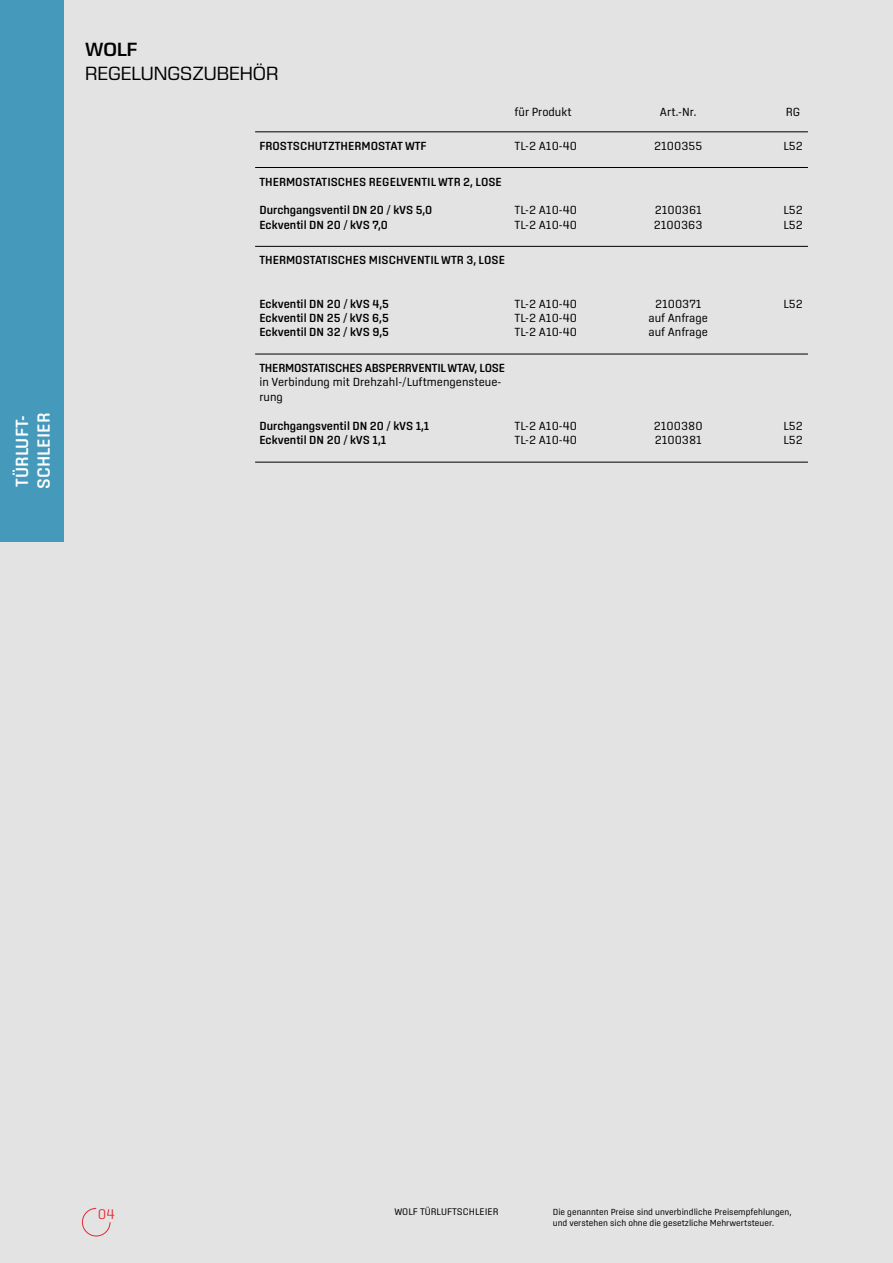
<style>
.page{position:relative;width:893px;height:1263px;background:#e3e3e3}
.page>*{position:absolute;margin:0;border:0;box-sizing:border-box;transform-origin:0 0}
.t1{font:19.5px "Eurostile Next LT Pro";color:#000}
.t2{font:600 19.5px "Eurostile Next LT Pro";color:#000}
.t3{font:500 18px/21.6px "Center";color:#fff}
.t4{font:300 14.25px "Center";color:#e62730}
.t5{font:500 12px "Center";color:#000}
.t6{font:12px/14.4px "Center";color:#000}
.t7{font:500 12px "Center";letter-spacing:-.02em;color:#000}
.t8{font:9.75px "Center";color:#000}
.t9{font:9px/10.8px "Center";color:#000}
</style>
<div class="page">
<div style="left:0;top:0;width:64px;height:541px;background:#4599ba"></div>
<hr style="left:255px;top:132px;width:553px;height:1px;background:#000">
<hr style="left:255px;top:167px;width:553px;height:1px;background:#000">
<hr style="left:255px;top:246px;width:553px;height:1px;background:#000">
<hr style="left:255px;top:354px;width:553px;height:1px;background:#000">
<hr style="left:255px;top:462px;width:553px;height:1px;background:#000">
<svg style="left:82px;top:1208px;width:29px;height:29px"></svg>
<h2 class="t3" style="left:11px;top:489px;width:78px;rotate:-90deg">TÜRLUFT-<br>SCHLEIER</h2>
<h1 class="t2" style="left:85px;top:39px;width:54px">WOLF</h1>
<h1 class="t1" style="left:85px;top:62px;width:195px">REGELUNGSZUBEHÖR</h1>
<p class="t6" style="left:514px;top:104px;width:59px">für Produkt</p>
<p class="t6" style="left:660px;top:104px;width:38px">Art.-Nr.</p>
<p class="t6" style="left:786px;top:104px;width:16px">RG</p>
<p class="t5" style="left:259px;top:139px;width:169px">FROSTSCHUTZTHERMOSTAT WTF</p>
<p class="t6" style="left:515px;top:138px;width:64px">TL-2 A10-40</p>
<p class="t6" style="left:654px;top:138px;width:50px">2100355</p>
<p class="t6" style="left:783px;top:138px;width:21px">L52</p>
<p class="t5" style="left:259px;top:174px;width:244px">THERMOSTATISCHES REGELVENTIL WTR 2, LOSE</p>
<p class="t5" style="left:259px;top:203px;width:175px">Durchgangsventil DN 20 / kVS 5,0</p>
<p class="t6" style="left:515px;top:203px;width:64px">TL-2 A10-40</p>
<p class="t6" style="left:655px;top:203px;width:49px">2100361</p>
<p class="t6" style="left:783px;top:203px;width:21px">L52</p>
<p class="t5" style="left:259px;top:218px;width:130px">Eckventil DN 20 / kVS 7,0</p>
<p class="t6" style="left:515px;top:217px;width:64px">TL-2 A10-40</p>
<p class="t6" style="left:654px;top:217px;width:50px">2100363</p>
<p class="t6" style="left:783px;top:217px;width:21px">L52</p>
<p class="t5" style="left:259px;top:253px;width:247px">THERMOSTATISCHES MISCHVENTIL WTR 3, LOSE</p>
<p class="t5" style="left:259px;top:296px;width:131px">Eckventil DN 20 / kVS 4,5</p>
<p class="t6" style="left:515px;top:296px;width:64px">TL-2 A10-40</p>
<p class="t6" style="left:655px;top:296px;width:48px">2100371</p>
<p class="t6" style="left:783px;top:296px;width:21px">L52</p>
<p class="t5" style="left:259px;top:311px;width:131px">Eckventil DN 25 / kVS 6,5</p>
<p class="t6" style="left:515px;top:310px;width:64px">TL-2 A10-40</p>
<p class="t6" style="left:648px;top:310px;width:61px">auf Anfrage</p>
<p class="t5" style="left:259px;top:325px;width:131px">Eckventil DN 32 / kVS 9,5</p>
<p class="t6" style="left:515px;top:325px;width:64px">TL-2 A10-40</p>
<p class="t6" style="left:648px;top:325px;width:61px">auf Anfrage</p>
<p class="t7" style="left:259px;top:361px;width:247px">THERMOSTATISCHES ABSPERRVENTIL WTAV, LOSE</p>
<p class="t6" style="left:259px;top:375px;width:243px">in Verbindung mit Drehzahl-/Luftmengensteue&shy;rung</p>
<p class="t5" style="left:259px;top:419px;width:172px">Durchgangsventil DN 20 / kVS 1,1</p>
<p class="t6" style="left:515px;top:419px;width:64px">TL-2 A10-40</p>
<p class="t6" style="left:654px;top:419px;width:50px">2100380</p>
<p class="t6" style="left:783px;top:419px;width:21px">L52</p>
<p class="t5" style="left:259px;top:433px;width:128px">Eckventil DN 20 / kVS 1,1</p>
<p class="t6" style="left:515px;top:433px;width:64px">TL-2 A10-40</p>
<p class="t6" style="left:655px;top:433px;width:49px">2100381</p>
<p class="t6" style="left:783px;top:433px;width:21px">L52</p>
<p class="t4" style="left:98px;top:1206px;width:19px">04</p>
<p class="t8" style="left:394px;top:1206px;width:106px">WOLF TÜRLUFTSCHLEIER</p>
<p class="t9" style="left:553px;top:1206px;width:240px">Die genannten Preise sind unverbindliche Preisempfehlungen, und verstehen sich ohne die gesetzliche Mehrwertsteuer.</p>
</div>
